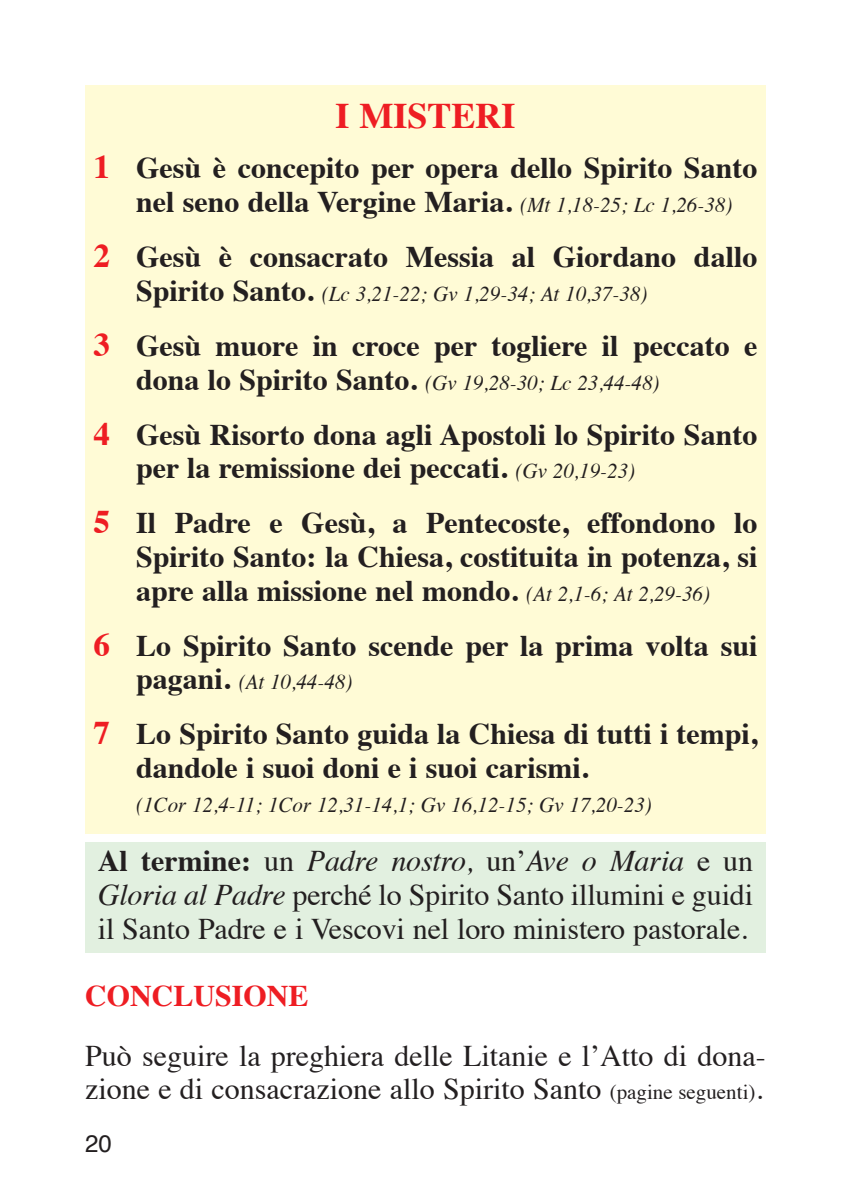
<style>
.page{position:relative;width:851px;height:1191px;background:#fff}
.page>*{position:absolute;margin:0;border:0;box-sizing:border-box;transform-origin:0 0}
.t1{font:700 36px "Times";color:#ee1d23}
.t2{font:700 30px/33.6px "Times";color:#231f20}
.t3{font:30px/33.6px "Times";color:#231f20;text-align:justify}
.t4{font:700 30px "Times";color:#ee1d23}
.t5{font:24px "Helvetica";color:#231f20}
.t6{font:italic 21px "Times";color:#231f20}
.s1{font-size:33px;color:#ee1d23}
.s2{font-weight:400;font-style:italic;font-size:21px}
.s3{font-weight:700;font-style:normal;font-size:30px}
.s4{font-weight:700}
.s5{font-style:italic}
.s6{font-size:21px}
</style>
<div class="page">
<div style="left:85px;top:842px;width:680px;height:110px;background:#e2f0e0"></div>
<div style="left:85px;top:85px;width:680px;height:748px;background:#fffbd6"></div>
<p class="t1" style="left:335px;top:101px;width:181px">I MISTERI</p>
<p class="t2" style="left:94px;top:154px;width:665px;text-align:center"><span class="s1">1</span> Gesù è concepito per opera dello Spirito Santo nel seno della Vergine Maria. <span class="s2">(Mt 1,18-25; Lc 1,26-38)</span></p>
<p class="t2" style="left:94px;top:243px;width:665px"><span class="s1">2</span> Gesù è consacrato Messia al Giordano dallo</p>
<p class="t6" style="left:136px;top:285px;width:512px"><span class="s3">Spirito Santo.</span> (Lc 3,21-22; Gv 1,29-34; At 10,37-38)</p>
<p class="t2" style="left:94px;top:331px;width:665px"><span class="s1">3</span> Gesù muore in croce per togliere il peccato e</p>
<p class="t6" style="left:136px;top:374px;width:525px"><span class="s3">dona lo Spirito Santo.</span> (Gv 19,28-30; Lc 23,44-48)</p>
<p class="t2" style="left:136px;top:420px;width:622px;text-indent:-43px"><span class="s1">4</span> Gesù Risorto dona agli Apostoli lo Spirito Santo per la remissione dei peccati. <span class="s2">(Gv 20,19-23)</span></p>
<p class="t2" style="left:136px;top:509px;width:622px;text-align:justify;text-indent:-43px"><span class="s1">5</span> Il Padre e Gesù, a Pentecoste, effondono lo Spirito Santo: la Chiesa, costituita in potenza, si apre alla missione nel mondo. <span class="s2">(At 2,1-6; At 2,29-36)</span></p>
<p class="t2" style="left:94px;top:631px;width:665px"><span class="s1">6</span> Lo Spirito Santo scende per la prima volta sui</p>
<p class="t6" style="left:136px;top:673px;width:218px"><span class="s3">pagani.</span> (At 10,44-48)</p>
<p class="t2" style="left:136px;top:720px;width:622px;text-indent:-43px"><span class="s1">7</span> Lo Spirito Santo guida la Chiesa di tutti i tempi, dandole i suoi doni e i suoi carismi.</p>
<p class="t6" style="left:136px;top:796px;width:517px">(1Cor 12,4-11; 1Cor 12,31-14,1; Gv 16,12-15; Gv 17,20-23)</p>
<p class="t3" style="left:98px;top:847px;width:656px"><span class="s4">Al termine:</span> un <span class="s5">Padre nostro,</span> un’<span class="s5">Ave o Maria</span> e un <span class="s5">Gloria al Padre</span> perché lo Spirito Santo illumini e guidi il Santo Padre e i Vescovi nel loro ministero pastorale.</p>
<p class="t4" style="left:85px;top:984px;width:225px">CONCLUSIONE</p>
<p class="t3" style="left:85px;top:1041px;width:682px">Può seguire la preghiera delle Litanie e l’Atto di dona&shy;zione e di consacrazione allo Spirito Santo <span class="s6">(pagine seguenti)</span>.</p>
<p class="t5" style="left:85px;top:1133px;width:28px">20</p>
</div>
